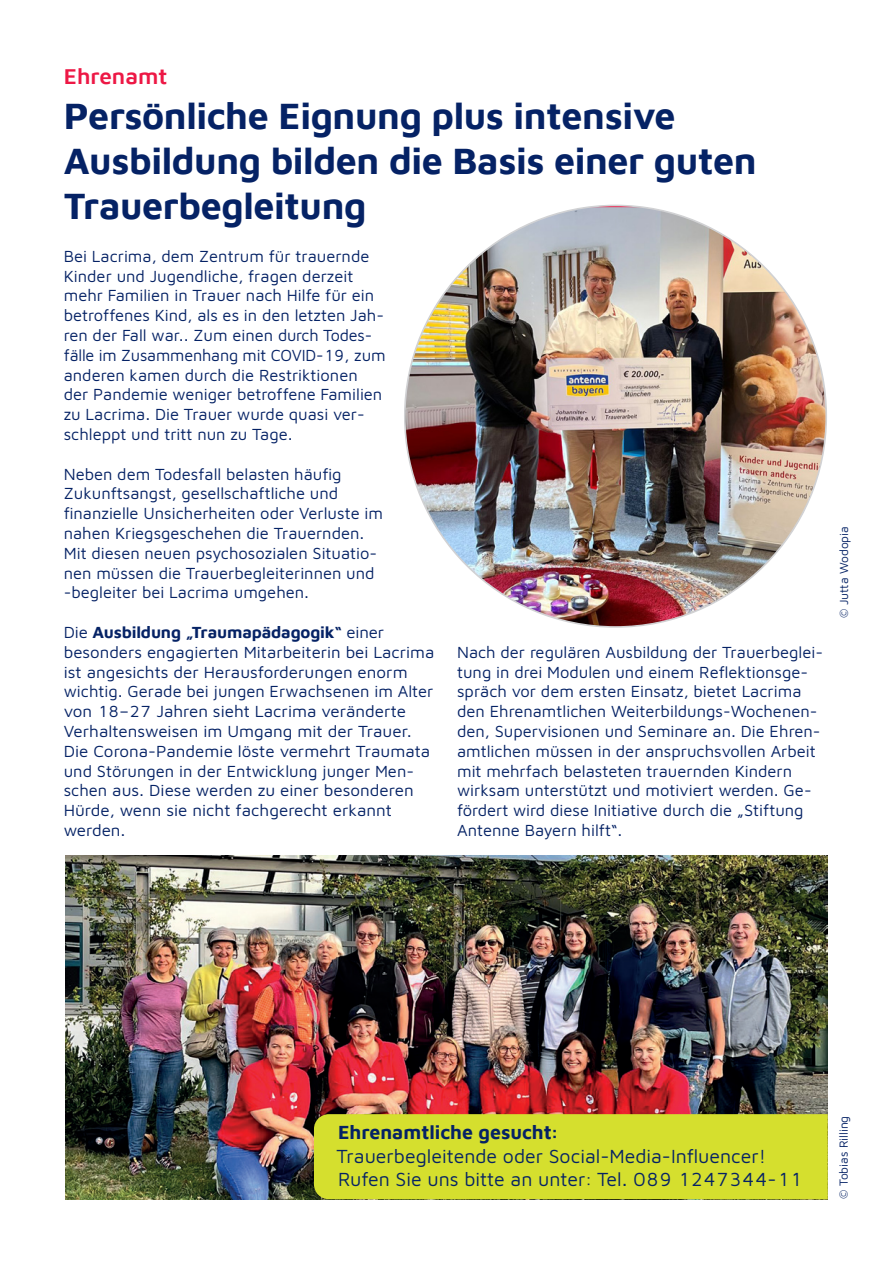
<style>
.page{position:relative;width:893px;height:1263px;background:#fff}
.page>*{position:absolute;margin:0;border:0;box-sizing:border-box;transform-origin:0 0}
.t1{font:700 37.5px/45px "Maven Johanniter";letter-spacing:-.01em;color:#052265}
.t2{font:600 22.5px "Maven Johanniter";color:#ed1845}
.Tabellenzelle{font:19.5px "Maven Johanniter";color:#052265}
.Tabellenzelle-2{font:700 19.5px "Maven Johanniter";color:#052265}
.t3{font:16.5px/19.8px "Maven Johanniter";color:#052265}
.t4{font:700 16.5px "Maven Johanniter";letter-spacing:-.01em;color:#052265}
.t5{font:12px "Maven Johanniter";color:#052265}
.s1{font-weight:400}
</style>
<div class="page">
<img style="left:405px;top:207px;width:421px;height:418px">
<img style="left:65px;top:856px;width:763px;height:343px">
<div style="left:314px;top:1114px;width:514px;height:85px;background:#d5df2e"></div>
<p class="t2" style="left:64px;top:60px;width:105px">Ehrenamt</p>
<p class="t1" style="left:64px;top:90px;width:613px">Persönliche Eignung plus intensive</p>
<p class="t1" style="left:64px;top:135px;width:694px">Ausbildung bilden die Basis einer guten<br>Trauerbegleitung</p>
<p class="t3" style="left:64px;top:245px;width:324px">Bei Lacrima, dem Zentrum für trauernde Kinder und Jugendliche, fragen derzeit mehr Familien in Trauer nach Hilfe für ein betroffenes Kind, als es in den letzten Jah&shy;ren der Fall war.. Zum einen durch Todes&shy;fälle im Zusammenhang mit COVID-19, zum anderen kamen durch die Restriktionen der Pandemie weniger betroffene Familien zu Lacrima. Die Trauer wurde quasi ver&shy;schleppt und tritt nun zu Tage.</p>
<p class="t3" style="left:64px;top:463px;width:321px">Neben dem Todesfall belasten häufig Zukunftsangst, gesellschaftliche und finanzielle Unsicherheiten oder Verluste im nahen Kriegsgeschehen die Trauernden.<br>Mit diesen neuen psychosozialen Situatio&shy;nen müssen die Trauerbegleiterinnen und -begleiter bei Lacrima umgehen.</p>
<p class="t4" style="left:64px;top:621px;width:322px"><span class="s1">Die</span> Ausbildung „Traumapädagogik“ <span class="s1">einer</span></p>
<p class="t3" style="left:64px;top:641px;width:372px">besonders engagierten Mitarbeiterin bei Lacrima ist angesichts der Herausforderungen enorm wichtig. Gerade bei jungen Erwachsenen im Alter von 18–27 Jahren sieht Lacrima veränderte Verhaltensweisen im Umgang mit der Trauer.<br>Die Corona-Pandemie löste vermehrt Traumata und Störungen in der Entwicklung junger Men&shy;schen aus. Diese werden zu einer besonderen Hürde, wenn sie nicht fachgerecht erkannt werden.</p>
<p class="t3" style="left:457px;top:641px;width:367px">Nach der regulären Ausbildung der Trauerbeglei&shy;tung in drei Modulen und einem Reflektionsge&shy;spräch vor dem ersten Einsatz, bietet Lacrima den Ehrenamtlichen Weiterbildungs-Wochenen&shy;den, Supervisionen und Seminare an. Die Ehren&shy;amtlichen müssen in der anspruchsvollen Arbeit mit mehrfach belasteten trauernden Kindern wirksam unterstützt und motiviert werden. Ge&shy;fördert wird diese Initiative durch die „Stiftung Antenne Bayern hilft“.</p>
<p class="t5" style="left:836px;top:618px;width:93px;rotate:-90deg">© Jutta Wodopia</p>
<p class="Tabellenzelle-2" style="left:338px;top:1119px;width:221px">Ehrenamtliche gesucht:</p>
<p class="Tabellenzelle" style="left:336px;top:1143px;width:431px">Trauerbegleitende oder Social-Media-Influencer!</p>
<p class="Tabellenzelle" style="left:338px;top:1166px;width:466px">Rufen Sie uns bitte an unter: Tel. 089 1247344-11</p>
<p class="t5" style="left:835px;top:1199px;width:85px;rotate:-90deg">© Tobias Rilling</p>
</div>
